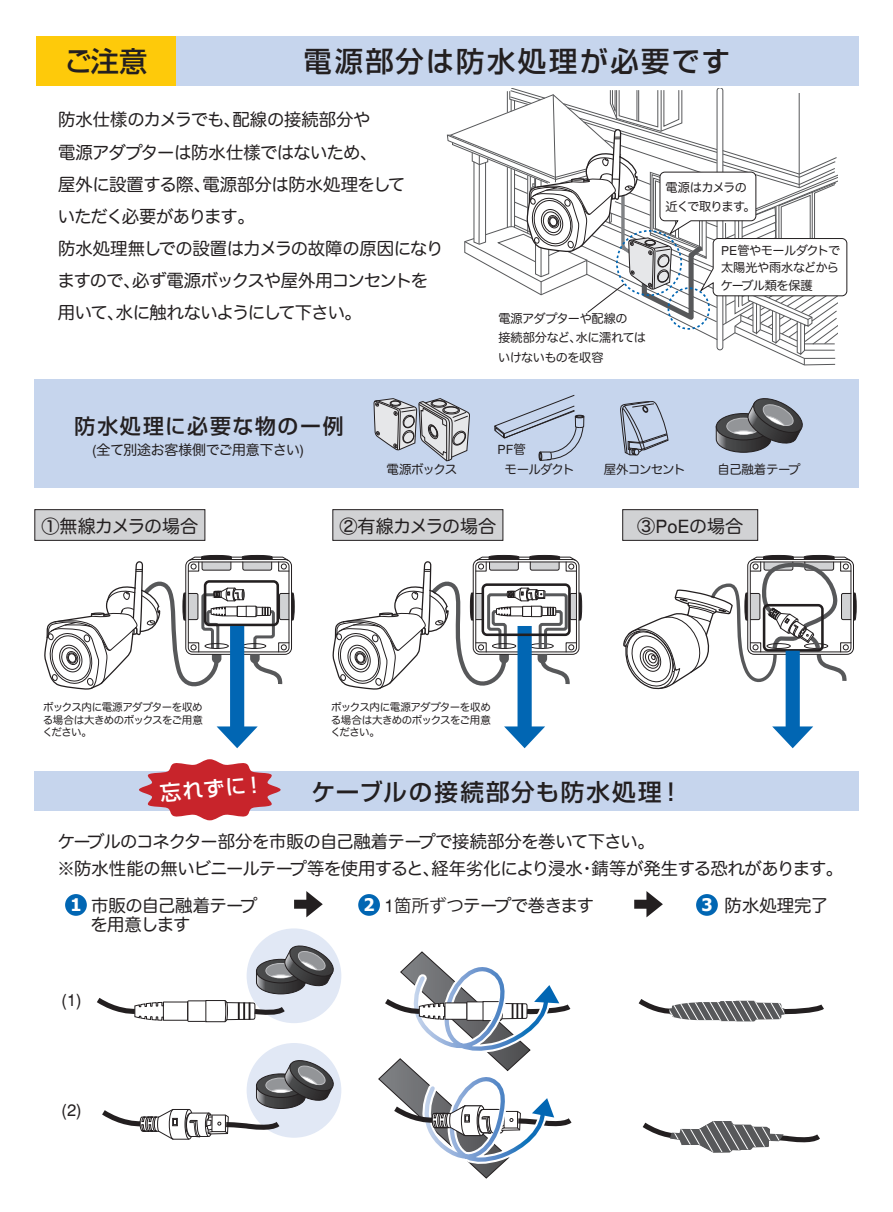
<style>
.page{position:relative;width:893px;height:1212px;background:#fff}
.page>*{position:absolute;margin:0;border:0;box-sizing:border-box;transform-origin:0 0}
.t1{font:500 28.35px "Shin Go Pro";letter-spacing:.08em;color:#231f20}
.t2{font:500 23.55px "Shin Go Pro";letter-spacing:.08em;color:#231f20}
.t3{font:500 20.85px "Shin Go Pro";letter-spacing:.085em;color:#231f20}
.t4{font:500 20.85px "Shin Go Pro";color:#fff}
.t5{font:18.15px "Hira Maru Pro N W4";letter-spacing:-.02em;color:#231f20}
.t6{font:17.4px/32.1px "Hira Maru Pro N W4";letter-spacing:-.035em;color:#231f20}
.t7{font:700 17.4px "Tahoma";color:#fff}
.t8{font:16.5px "Helvetica";color:#231f20}
.t9{font:13.95px "Hira Maru Pro N W4";letter-spacing:-.03em;color:#231f20}
.t10{font:12.45px "Hira Maru Pro N W4";letter-spacing:-.06em;color:#231f20}
.t11{font:12.45px "Hira Maru Pro N W4";letter-spacing:-.035em;color:#231f20}
.t12{font:12.45px "Helvetica";color:#231f20}
.t13{font:12.15px/19px "Hira Maru Pro N W4";letter-spacing:-.04em;color:#231f20}
.t14{font:12.15px/19px "Hira Maru Pro N W4";letter-spacing:-.065em;color:#231f20}
.t15{font:10.5px/12.6px "Hira Maru Pro N W4";letter-spacing:-.045em;color:#231f20;text-align:justify}
.s1{font-family:"Helvetica"}
.s2{font-family:"Hira Maru Pro N W4"}
.s3{font-family:"Tahoma";font-weight:700;color:#fff}
.s4{font-family:"Koz Go Pr 6 N"}
</style>
<div class="page">
<div style="left:247px;top:1043px;width:94px;height:95px;background:#e1e8f5;border-radius:50%"></div>
<div style="left:34px;top:379px;width:825px;height:109px;background:#c6d5ed"></div>
<div style="left:247px;top:928px;width:94px;height:95px;background:#e1e8f5;border-radius:50%"></div>
<svg style="left:620px;top:401px;width:49px;height:55px"></svg>
<svg style="left:494px;top:395px;width:91px;height:119px"></svg>
<svg style="left:102px;top:1060px;width:234px;height:80px"></svg>
<div style="left:34px;top:771px;width:825px;height:40px;background:#c6d5ed"></div>
<svg style="left:642px;top:1121px;width:178px;height:32px"></svg>
<svg style="left:715px;top:398px;width:88px;height:55px"></svg>
<div style="left:622px;top:509px;width:136px;height:32px;background:#d1d2d4;border:1px solid #231f20"></div>
<div style="left:34px;top:509px;width:171px;height:32px;background:#d1d2d4;border:1px solid #231f20"></div>
<div style="left:332px;top:509px;width:171px;height:32px;background:#d1d2d4;border:1px solid #231f20"></div>
<svg style="left:373px;top:399px;width:97px;height:63px"></svg>
<div style="left:37px;top:36px;width:140px;height:49px;background:#feca0a"></div>
<div style="left:177px;top:36px;width:682px;height:49px;background:#c6d5ed"></div>
<svg style="left:44px;top:555px;width:251px;height:193px"></svg>
<svg style="left:623px;top:555px;width:234px;height:193px"></svg>
<div style="left:163px;top:1001px;width:25px;height:20px;border:1px solid #231f20"></div>
<svg style="left:97px;top:998px;width:67px;height:23px"></svg>
<svg style="left:187px;top:943px;width:149px;height:79px"></svg>
<svg style="left:378px;top:951px;width:194px;height:228px"></svg>
<svg style="left:638px;top:999px;width:186px;height:22px"></svg>
<svg style="left:332px;top:555px;width:250px;height:193px"></svg>
<div style="left:481px;top:583px;width:90px;height:53px;border:3px solid #231f20;border-radius:4px"></div>
<svg style="left:139px;top:759px;width:142px;height:61px"></svg>
<svg style="left:447px;top:89px;width:401px;height:276px"></svg>
<div style="left:65px;top:894px;width:22px;height:22px;background:#0166b3;border-radius:50%"></div>
<div style="left:358px;top:894px;width:22px;height:22px;background:#0166b3;border-radius:50%"></div>
<div style="left:696px;top:894px;width:22px;height:22px;background:#0166b3;border-radius:50%"></div>
<svg style="left:294px;top:891px;width:29px;height:26px"></svg>
<svg style="left:634px;top:891px;width:29px;height:26px"></svg>
<h1 class="t1" style="left:64px;top:38px;width:85px">ご注意</h1>
<h1 class="t1" style="left:304px;top:38px;width:428px">電源部分は防水処理が必要です</h1>
<p class="t6" style="left:58px;top:103px;width:387px">防水仕樣のカメラでも、配線の接続部分や<br>電源アダプターは防水仕樣ではないため、<br>屋外に設置する際、電源部分は防水処理をして<br>いただく必要があります。<br>防水処理無しでの設置は力メラの故障の原因になりますので、必ず電源ボックスや屋外用コンセントを用いて、水に触れないようにして下さい。</p>
<p class="t3" style="left:74px;top:409px;width:271px">防水処理に必要な物のー例</p>
<p class="t9" style="left:92px;top:438px;width:214px"><span class="s1">(</span>全て別途お客様側でご用意下さい<span class="s1">)</span></p>
<p class="t10" style="left:387px;top:459px;width:72px">電源ボックス</p>
<p class="t13" style="left:498px;top:308px;width:149px">電源アダプターや配線の<br>接続部分など、水に濡れてはいけないものを収容</p>
<p class="t14" style="left:666px;top:177px;width:92px">電源はカメラの近くで取ります。</p>
<p class="t13" style="left:721px;top:241px;width:121px;line-height:17.4px;text-align:justify"><span class="s1">PE</span>管やモールダクトで太陽光や雨水などからケーブル類を保護</p>
<p class="t12" style="left:497px;top:442px;width:30px">PF<span class="s2">管</span></p>
<p class="t10" style="left:504px;top:459px;width:71px">モールダクト</p>
<p class="t10" style="left:604px;top:459px;width:83px">屋外コンセント</p>
<p class="t11" style="left:718px;top:459px;width:84px">自己融着テープ</p>
<p class="t5" style="left:42px;top:510px;width:158px">①無線カメラの場合</p>
<p class="t5" style="left:340px;top:510px;width:158px">②有線カメラの場合</p>
<p class="t15" style="left:42px;top:700px;width:162px">ボックス内に電源アダプターを収める場合は大きめのボックスをご用意ください。</p>
<p class="t15" style="left:330px;top:700px;width:162px">ボックス内に電源アダプターを収める場合は大きめのボックスをご用意ください。</p>
<p class="t5" style="left:637px;top:510px;width:107px">③<span class="s1">PoE</span>の場合</p>
<p class="t4" style="left:159px;top:776px;width:106px;rotate:-5deg">忘れずに！</p>
<h2 class="t2" style="left:311px;top:772px;width:373px">ケーブルの接続部分も防水処理！</h2>
<p class="t6" style="left:58px;top:826px;width:787px;line-height:27.8px">ケーブルのコネクター部分を市販の自己融着テープで接続部分を巻いて下さい。<br>※防水性能の無いビニールテープ等を使用すると、経年劣化により浸水・錆等が発生する恐れがあります。</p>
<p class="t6" style="left:91px;top:895px;width:169px;line-height:19px">市販の自己融着テープを用意します</p>
<p class="t7" style="left:70px;top:893px;width:13px">1</p>
<p class="t6" style="left:364px;top:889px;width:232px"><span class="s3">2</span> <span class="s1">1</span><span class="s4">箇所ずつ</span>テープで巻きます</p>
<p class="t6" style="left:701px;top:889px;width:128px"><span class="s3">3</span> 防水処理完了</p>
<p class="t8" style="left:62px;top:990px;width:22px">(1)</p>
<p class="t8" style="left:62px;top:1100px;width:22px">(2)</p>
</div>
